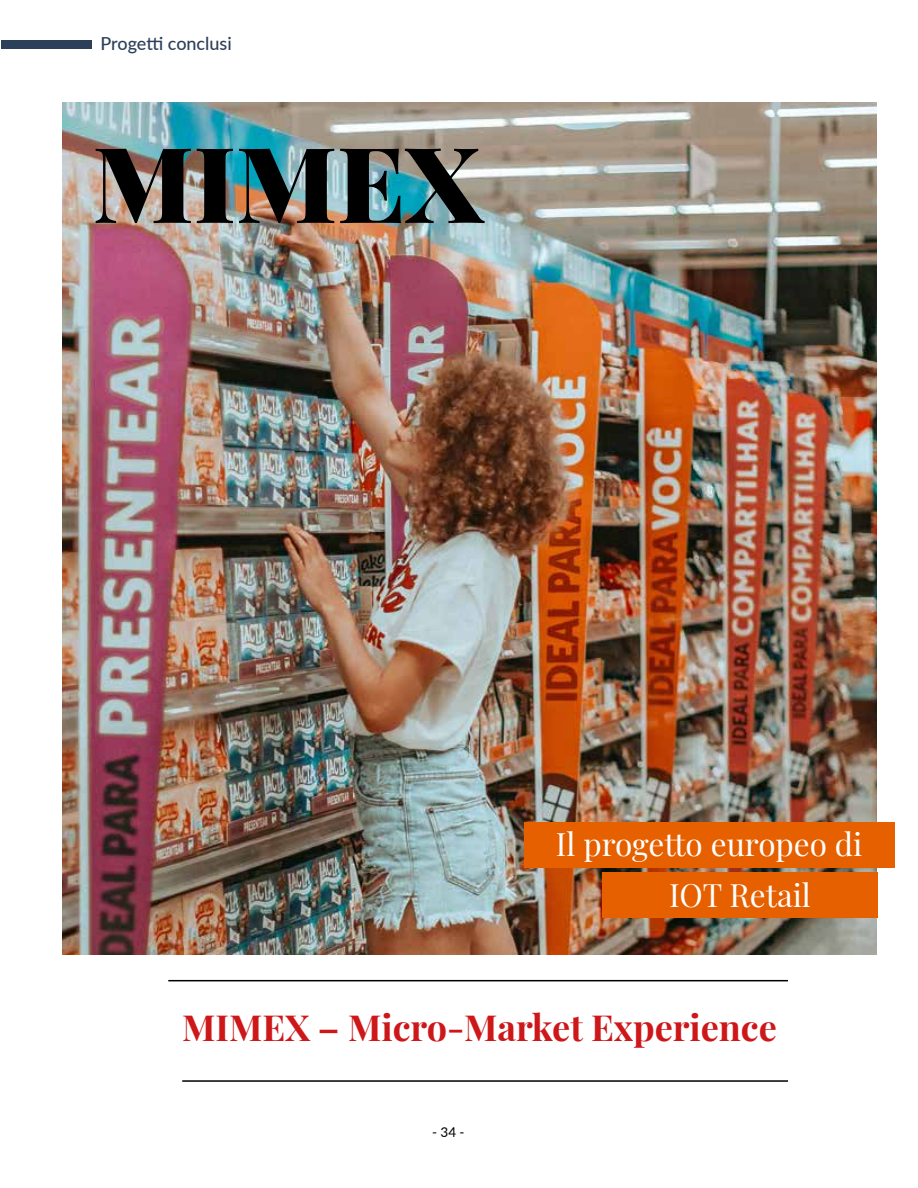
<style>
.page{position:relative;width:918px;height:1188px;background:#fff}
.page>*{position:absolute;margin:0;border:0;box-sizing:border-box;transform-origin:0 0}
.t1{font:900 105px "Playfair Display";color:#000}
.t2{font:700 36px "Playfair Display";color:#cd1719}
.t3{font:31.5px/50.6px "Playfair Display";color:#fff}
.t4{font:500 18px "Lato";color:#2d4059}
.t5{font:13.5px "Lato";color:#000}
</style>
<div class="page">
<img style="left:63px;top:102px;width:814px;height:852px">
<hr style="left:182px;top:1080px;width:606px;height:2px;background:#000">
<hr style="left:168px;top:980px;width:620px;height:1px;background:#000">
<div style="left:524px;top:822px;width:371px;height:45px;background:#e66000"></div>
<div style="left:602px;top:873px;width:276px;height:45px;background:#e66000"></div>
<div style="left:1px;top:40px;width:91px;height:9px;background:#2d4059"></div>
<p class="t4" style="left:101px;top:30px;width:133px">Progetti conclusi</p>
<h1 class="t1" style="left:92px;top:101px;width:391px">MIMEX</h1>
<p class="t3" style="left:669px;top:817px;width:195px;text-indent:-113px">Il progetto europeo di<br>IOT Retail</p>
<p class="t2" style="left:182px;top:999px;width:596px">MIMEX – Micro-Market Experience</p>
<p class="t5" style="left:432px;top:1122px;width:34px">- 34 -</p>
</div>
